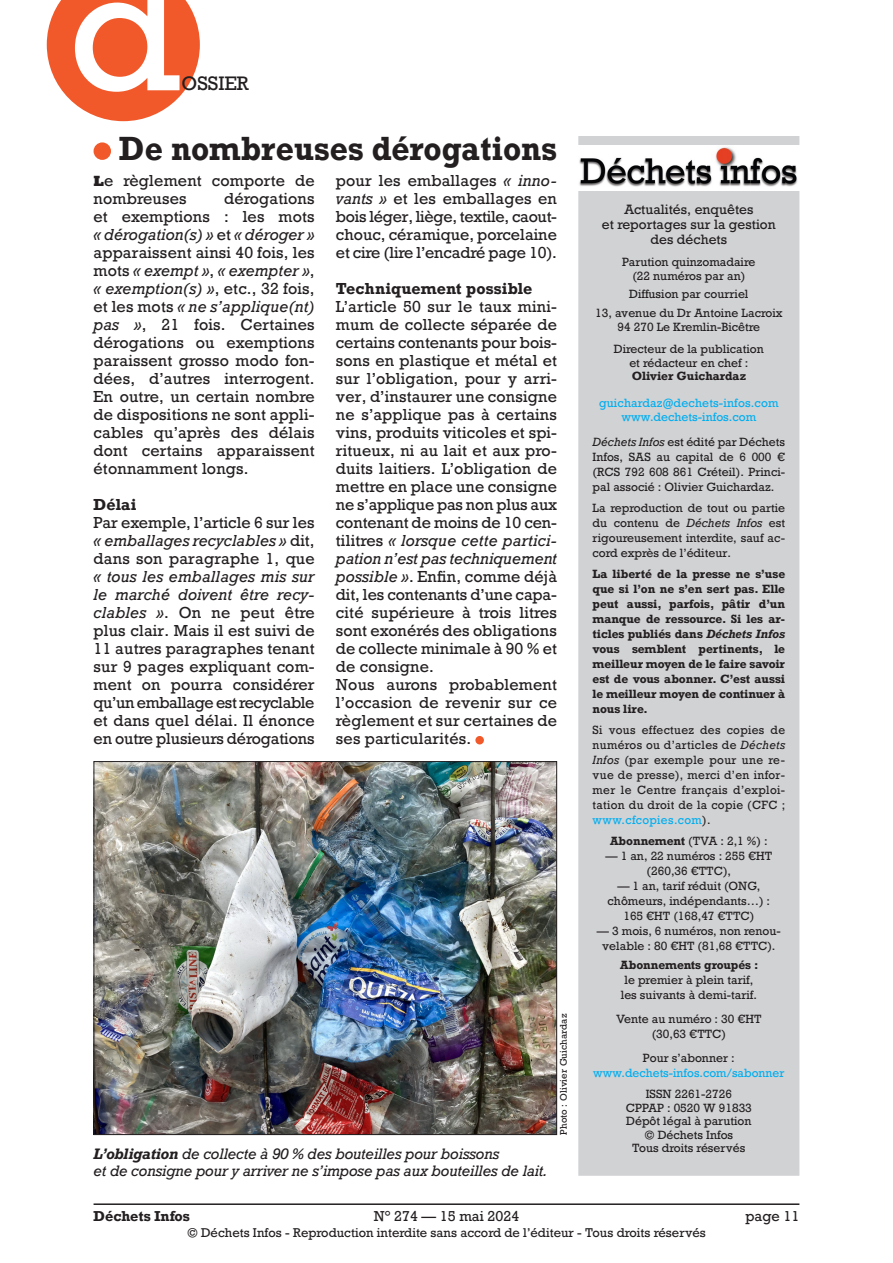
<style>
.page{position:relative;width:893px;height:1263px;background:#fff}
.page>*{position:absolute;margin:0;border:0;box-sizing:border-box;transform-origin:0 0}
.t1{font:166.5px "Rockwell";color:#fff}
.Texte_courant{font:700 31.5px "Rockwell";letter-spacing:.005em;color:#231f20;scale:.94 1}
.t2{font:18.3px "Rockwell";color:#231f20}
.Texte_courant-2{font:15px/18px "Rockwell";letter-spacing:.01em;color:#231f20;text-align:justify}
.Texte_courant-3{font:700 15px "Rockwell";letter-spacing:.015em;color:#231f20}
.Légende_photo{font:italic 14.25px/17.2px "Rockwell";letter-spacing:-.01em;color:#231f20}
.t3{font:13.5px "Rockwell";color:#231f20}
.t4{font:700 13.5px "Rockwell";color:#231f20}
.t5{font:12.75px/15.3px "Rockwell";color:#231f20;text-align:center}
.t6{font:12px "Rockwell";color:#231f20}
.t7{font:11.25px/15px "Rockwell";color:#231f20;text-align:center}
.t8{font:700 11.25px/15px "Rockwell";color:#231f20;text-align:justify}
.Intertitre_petit{font:11.25px/15px "Rockwell";color:#00aeef;text-align:center}
.Crédit_photo{font:9px "Rockwell";letter-spacing:.015em;color:#231f20}
.s1{font-family:"Rockwell Std";font-weight:800}
.s2{font-style:italic}
.s3{font-weight:700}
.s4{color:#00aeef}
.s5{color:#231f20}
</style>
<div class="page">
<hr style="left:94px;top:1203px;width:705px;height:2px;background:#231f20">
<div style="left:579px;top:137px;width:220px;height:1038px;background:#d1d2d4"></div>
<div style="left:578px;top:136px;width:221px;height:1040px;border:2px solid #d1d2d4"></div>
<div style="left:578px;top:185px;width:222px;height:6px;background:#fff"></div>
<img style="left:578px;top:145px;width:221px;height:42px">
<div style="left:94px;top:142px;width:17px;height:18px;background:#f1592a;border-radius:50%"></div>
<div style="left:475px;top:736px;width:9px;height:8px;background:#f1592a;border-radius:50%"></div>
<img style="left:96px;top:763px;width:459px;height:370px">
<svg style="left:47px;top:0;width:153px;height:121px;background:#f3734b"></svg>
<h1 class="t1" style="left:69px;top:-73px;width:114px">d</h1>
<p class="t2" style="left:182px;top:72px;width:69px">OSSIER</p>
<p class="Texte_courant" style="left:119px;top:128px;width:467px">De nombreuses dérogations</p>
<p class="Texte_courant-2" style="left:94px;top:172px;width:223px"><span class="s1">L</span>e règlement comporte de nombreuses</p>
<p class="Texte_courant-2" style="left:336px;top:172px;width:223px">pour les emballages <span class="s2">« inno&shy;vants »</span> et les emballages en bois léger, liège, textile, caout&shy;chouc, céramique, porcelaine et cire (lire l’encadré page 10).</p>
<p class="Texte_courant-3" style="left:336px;top:279px;width:198px">Techniquement possible</p>
<p class="Texte_courant-2" style="left:336px;top:298px;width:223px">L’article 50 sur le taux mini&shy;mum de collecte séparée de certains contenants pour bois&shy;sons en plastique et métal et sur l’obligation, pour y arri&shy;ver, d’instaurer une consigne ne s’applique pas à certains vins, produits viticoles et spi&shy;ritueux, ni au lait et aux pro&shy;duits laitiers. L’obligation de mettre en place une consigne ne s’applique pas non plus aux contenant de moins de 10 cen&shy;tilitres <span class="s2">« lorsque cette partici&shy;pation n’est pas techniquement possible »</span>. Enfin, comme déjà dit, les contenants d’une capa&shy;cité supérieure à trois litres sont exonérés des obligations de collecte minimale à 90 % et de consigne.</p>
<p class="Texte_courant-2" style="left:336px;top:676px;width:223px">Nous aurons probablement l’occasion de revenir sur ce règlement et sur certaines de ses particularités.</p>
<p class="Texte_courant-2" style="left:94px;top:190px;width:223px;text-indent:131px">dérogations et exemptions : les mots <span class="s2">« dérogation(s) »</span> et <span class="s2">« déroger » </span>apparaissent ainsi 40 fois, les mots <span class="s2">« exempt »</span>, <span class="s2">« exempter »</span>, <span class="s2">« exemption(s) »</span>, etc., 32 fois, et les mots <span class="s2">« ne s’applique(nt) pas »</span>, 21 fois. Certaines dérogations ou exemptions paraissent grosso modo fon&shy;dées, d’autres interrogent.<br>En outre, un certain nombre de dispositions ne sont appli&shy;cables qu’après des délais dont certains apparaissent étonnamment longs.</p>
<p class="Texte_courant-3" style="left:94px;top:495px;width:44px">Délai</p>
<p class="Texte_courant-2" style="left:94px;top:514px;width:223px">Par exemple, l’article 6 sur les <span class="s2">« emballages recyclables »</span> dit, dans son paragraphe 1, que <span class="s2">« tous les emballages mis sur le marché doivent être recy&shy;clables »</span>. On ne peut être plus clair. Mais il est suivi de 11 autres paragraphes tenant sur 9 pages expliquant com&shy;ment on pourra considérer qu’un emballage est recyclable et dans quel délai. Il énonce en outre plusieurs dérogations</p>
<p class="Légende_photo" style="left:94px;top:1145px;width:455px"><span class="s3">L’obligation</span> de collecte à 90 % des bouteilles pour boissons<br>et de consigne pour y arriver ne s’impose pas aux bouteilles de lait.</p>
<p class="Crédit_photo" style="left:558px;top:1135px;width:122px;rotate:-90deg">Photo : Olivier Guichardaz</p>
<p class="t5" style="left:602px;top:202px;width:175px">Actualités, enquêtes<br>et reportages sur la gestion des déchets</p>
<p class="t7" style="left:622px;top:256px;width:135px;line-height:13.5px">Parution quinzomadaire (22 numéros par an)</p>
<p class="t7" style="left:629px;top:286px;width:121px">Diffusion par courriel</p>
<p class="t7" style="left:595px;top:306px;width:189px">13, avenue du Dr Antoine Lacroix</p>
<p class="t7" style="left:618px;top:319px;width:144px">94 270 Le Kremlin-Bicêtre</p>
<p class="t7" style="left:614px;top:342px;width:152px;line-height:13.5px">Directeur de la publication et rédacteur en chef :</p>
<p class="t8" style="left:632px;top:368px;width:116px">Olivier Guichardaz</p>
<p class="Intertitre_petit" style="left:599px;top:396px;width:181px">guichardaz@dechets-infos.com</p>
<p class="Intertitre_petit" style="left:621px;top:409px;width:136px">www.dechets-infos.com</p>
<p class="t7" style="left:593px;top:435px;width:194px;text-align:justify"><span class="s2">Déchets Infos</span> est édité par Déchets Infos, SAS au capital de 6 000 € (RCS 792 608 861 Créteil). Princi&shy;pal associé : Olivier Guichardaz.</p>
<p class="t7" style="left:593px;top:501px;width:194px;text-align:justify">La reproduction de tout ou partie du contenu de <span class="s2">Déchets Infos</span> est rigoureusement interdite, sauf ac&shy;cord exprès de l’éditeur.</p>
<p class="t8" style="left:593px;top:566px;width:194px">La liberté de la presse ne s’use que si l’on ne s’en sert pas. Elle peut aussi, parfois, pâtir d’un manque de ressource. Si les ar&shy;ticles publiés dans <span class="s2">Déchets Infos </span>vous semblent pertinents, le meilleur moyen de le faire savoir est de vous abonner. C’est aussi le meilleur moyen de continuer à nous lire.</p>
<p class="t7" style="left:593px;top:723px;width:194px;text-align:justify">Si vous effectuez des copies de numéros ou d’articles de <span class="s2">Déchets Infos</span> (par exemple pour une re&shy;vue de presse), merci d’en infor&shy;mer le Centre français d’exploi&shy;tation du droit de la copie (CFC ; <span class="s4">www.cfcopies.com</span>).</p>
<p class="t7" style="left:610px;top:834px;width:159px"><span class="s3">Abonnement</span> (TVA : 2,1 %) :</p>
<p class="t7" style="left:605px;top:849px;width:168px">— 1 an, 22 numéros : 255 €HT (260,36 €TTC),</p>
<p class="t7" style="left:608px;top:879px;width:164px">— 1 an, tarif réduit (ONG, chômeurs, indépendants…) :<br>165 €HT (168,47 €TTC)</p>
<p class="t7" style="left:597px;top:924px;width:186px">— 3 mois, 6 numéros, non renou&shy;velable : 80 €HT (81,68 €TTC).</p>
<p class="t7" style="left:620px;top:958px;width:140px"><span class="s3">Abonnements groupés : </span>le premier à plein tarif, les suivants à demi-tarif.</p>
<p class="t7" style="left:616px;top:1012px;width:147px">Vente au numéro : 30 €HT (30,63 €TTC)</p>
<p class="Intertitre_petit" style="left:593px;top:1051px;width:193px"><span class="s5">Pour s’abonner : </span>www.dechets-infos.com/sabonner</p>
<p class="t7" style="left:646px;top:1087px;width:88px">ISSN 2261-2726</p>
<p class="t7" style="left:626px;top:1100px;width:128px">CPPAP : 0520 W 91833</p>
<p class="t7" style="left:626px;top:1114px;width:127px">Dépôt légal à parution</p>
<p class="t7" style="left:644px;top:1127px;width:90px">© Déchets Infos</p>
<p class="t7" style="left:632px;top:1141px;width:115px">Tous droits réservés</p>
<p class="t4" style="left:94px;top:1207px;width:98px">Déchets Infos</p>
<p class="t3" style="left:374px;top:1207px;width:147px">N° 274 — 15 mai 2024</p>
<p class="t3" style="left:745px;top:1207px;width:55px">page 11</p>
<p class="t6" style="left:187px;top:1225px;width:520px">© Déchets Infos - Reproduction interdite sans accord de l’éditeur - Tous droits réservés</p>
</div>
